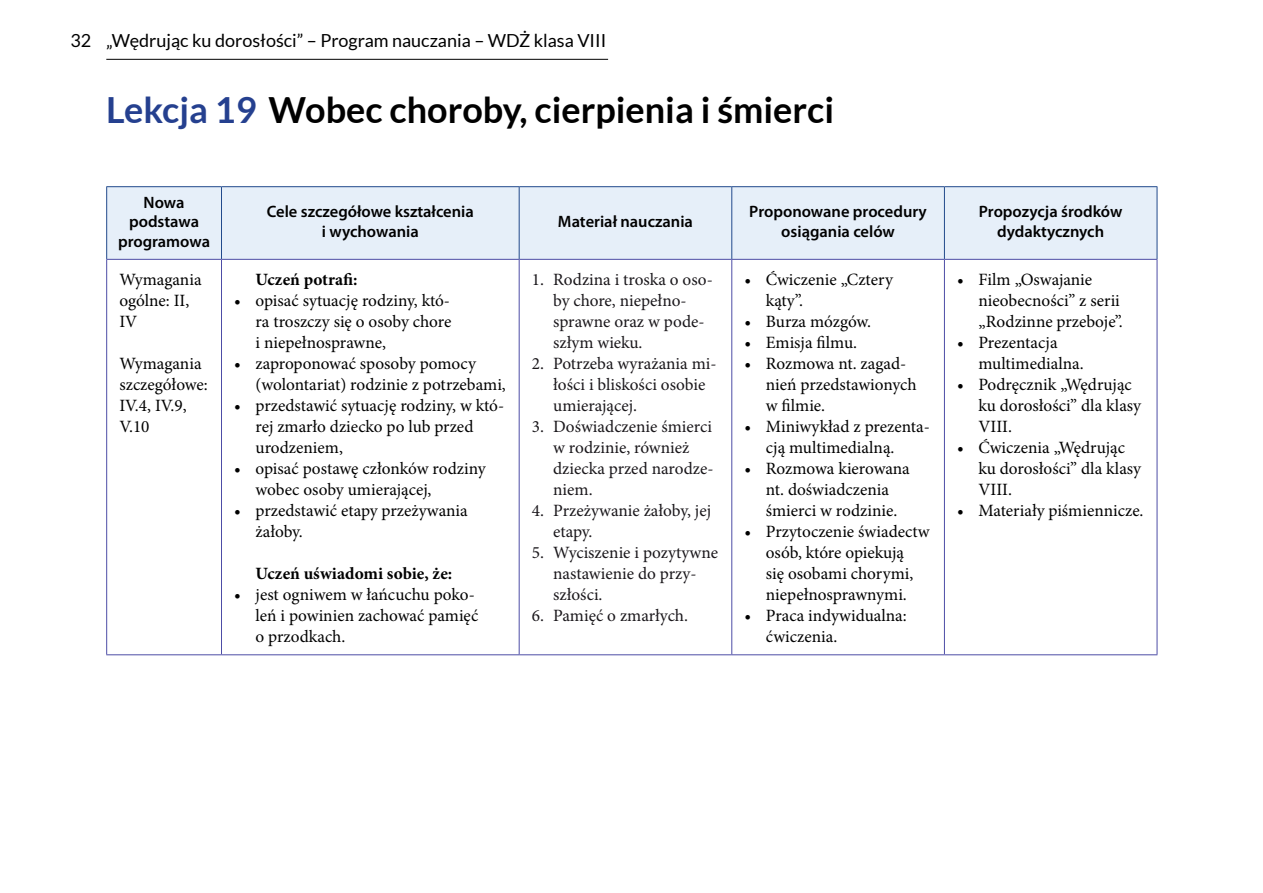
<style>
.page{position:relative;width:1263px;height:893px;background:#fff}
.page>*{position:absolute;margin:0;border:0;box-sizing:border-box;transform-origin:0 0}
.t1{font:700 36px "Lato";color:#000}
.t2{font:18px "Lato";color:#000}
.t3{font:17.25px/21px "Minion Pro";color:#000}
.t4{font:17.25px/21px "Minion Pro";color:#1a171b}
.t5{font:700 17.25px "Minion Pro";color:#000}
.t6{font:600 16.5px/19.5px "Myriad Pro";color:#000;text-align:center}
.s1{color:#25408f}
</style>
<div class="page">
<hr style="left:106px;top:59px;width:502px;height:1px;background:#000">
<div style="left:107px;top:187px;width:1050px;height:72px;background:#e6eff9"></div>
<hr style="left:221px;top:187px;width:1px;height:72px;background:#224a8c">
<hr style="left:519px;top:187px;width:1px;height:72px;background:#224a8c">
<hr style="left:731px;top:187px;width:1px;height:72px;background:#224a8c">
<hr style="left:944px;top:187px;width:1px;height:72px;background:#224a8c">
<hr style="left:221px;top:260px;width:1px;height:394px;background:#4d4da6">
<hr style="left:519px;top:260px;width:1px;height:394px;background:#4d4da6">
<hr style="left:731px;top:260px;width:1px;height:394px;background:#4d4da6">
<hr style="left:944px;top:260px;width:1px;height:394px;background:#4d4da6">
<hr style="left:106px;top:186px;width:115px;height:1px;background:#224a8c">
<hr style="left:106px;top:187px;width:1px;height:72px;background:#224a8c">
<hr style="left:221px;top:186px;width:298px;height:1px;background:#224a8c">
<hr style="left:519px;top:186px;width:213px;height:1px;background:#224a8c">
<hr style="left:732px;top:186px;width:212px;height:1px;background:#224a8c">
<hr style="left:944px;top:186px;width:213px;height:1px;background:#224a8c">
<hr style="left:1157px;top:187px;width:1px;height:72px;background:#224a8c">
<hr style="left:106px;top:259px;width:115px;height:1px;background:#4d4da6">
<hr style="left:106px;top:260px;width:1px;height:394px;background:#4d4da6">
<hr style="left:221px;top:259px;width:298px;height:1px;background:#4d4da6">
<hr style="left:519px;top:259px;width:213px;height:1px;background:#4d4da6">
<hr style="left:732px;top:259px;width:212px;height:1px;background:#4d4da6">
<hr style="left:944px;top:259px;width:213px;height:1px;background:#4d4da6">
<hr style="left:1157px;top:260px;width:1px;height:394px;background:#4d4da6">
<hr style="left:106px;top:654px;width:115px;height:1px;background:#4d4da6">
<hr style="left:221px;top:654px;width:298px;height:1px;background:#4d4da6">
<hr style="left:519px;top:654px;width:213px;height:1px;background:#4d4da6">
<hr style="left:732px;top:654px;width:212px;height:1px;background:#4d4da6">
<hr style="left:944px;top:654px;width:213px;height:1px;background:#4d4da6">
<p class="t2" style="left:71px;top:31px;width:537px">32 „Wędrując ku dorosłości” – Program nauczania – WDŻ klasa VIII</p>
<h1 class="t1" style="left:106px;top:89px;width:729px"><span class="s1">Lekcja 19</span> Wobec choroby, cierpienia i śmierci</h1>
<p class="t6" style="left:118px;top:192px;width:93px">Nowa podstawa programowa</p>
<p class="t6" style="left:267px;top:202px;width:209px">Cele szczegółowe kształcenia i wychowania</p>
<p class="t6" style="left:558px;top:211px;width:136px">Materiał nauczania</p>
<p class="t6" style="left:749px;top:202px;width:179px">Proponowane procedury osiągania celów</p>
<p class="t6" style="left:979px;top:202px;width:145px">Propozycja środków dydaktycznych</p>
<p class="t3" style="left:119px;top:269px;width:84px">Wymagania ogólne: II,<br>IV</p>
<p class="t3" style="left:119px;top:353px;width:90px">Wymagania szczegółowe:<br>IV.4, IV.9,<br>V.10</p>
<p class="t3" style="left:766px;top:269px;width:129px;text-indent:-21px">• Ćwiczenie „Cztery kąty”.</p>
<p class="t3" style="left:744px;top:311px;width:128px">• Burza mózgów.</p>
<p class="t3" style="left:744px;top:332px;width:114px">• Emisja filmu.</p>
<p class="t3" style="left:766px;top:353px;width:152px;text-indent:-21px">• Rozmowa nt. zagad&shy;nień przedstawionych w filmie.</p>
<p class="t3" style="left:766px;top:416px;width:166px;text-indent:-21px">• Miniwykład z prezenta&shy;cją multimedialną.</p>
<p class="t3" style="left:744px;top:458px;width:167px;text-align:center">• Rozmowa kierowana nt. doświadczenia śmierci w rodzinie.</p>
<p class="t3" style="left:744px;top:521px;width:187px;text-align:center">• Przytoczenie świadectw osób, które opiekują<br>się osobami chorymi, niepełnosprawnymi.</p>
<p class="t3" style="left:766px;top:605px;width:142px;text-indent:-21px">• Praca indywidualna: ćwiczenia.</p>
<p class="t3" style="left:978px;top:269px;width:146px;text-indent:-21px">• Film „Oswajanie nieobecności” z serii „Rodzinne przeboje”.</p>
<p class="t3" style="left:978px;top:332px;width:107px;text-indent:-21px">• Prezentacja multimedialna.</p>
<p class="t3" style="left:978px;top:374px;width:164px;text-indent:-21px">• Podręcznik „Wędrując ku dorosłości” dla klasy<br>VIII.</p>
<p class="t3" style="left:978px;top:437px;width:164px;text-indent:-21px">• Ćwiczenia „Wędrując ku dorosłości” dla klasy<br>VIII.</p>
<p class="t3" style="left:957px;top:500px;width:188px">• Materiały piśmiennicze.</p>
<p class="t4" style="left:553px;top:269px;width:161px;text-indent:-21px">1. Rodzina i troska o oso&shy;by chore, niepełno&shy;sprawne oraz w pode&shy;szłym wieku.</p>
<p class="t4" style="left:553px;top:353px;width:165px;text-indent:-21px">2. Potrzeba wyrażania mi&shy;łości i bliskości osobie umierającej.</p>
<p class="t4" style="left:553px;top:416px;width:162px;text-indent:-21px">3. Doświadczenie śmierci w rodzinie, również dziecka przed narodze&shy;niem.</p>
<p class="t4" style="left:553px;top:500px;width:160px;text-indent:-21px">4. Przeżywanie żałoby, jej etapy.</p>
<p class="t4" style="left:553px;top:542px;width:166px;text-indent:-21px">5. Wyciszenie i pozytywne nastawienie do przy&shy;szłości.</p>
<p class="t4" style="left:532px;top:605px;width:158px">6. Pamięć o zmarłych.</p>
<p class="t5" style="left:255px;top:267px;width:103px">Uczeń potrafi:</p>
<p class="t3" style="left:255px;top:290px;width:197px;text-align:justify;text-indent:-21px">• opisać sytuację rodziny, któ&shy;ra troszczy się o osoby chore i niepełnosprawne,</p>
<p class="t3" style="left:255px;top:353px;width:252px;text-indent:-21px">• zaproponować sposoby pomocy (wolontariat) rodzinie z potrzebami,</p>
<p class="t3" style="left:255px;top:395px;width:250px;text-indent:-21px">• przedstawić sytuację rodziny, w któ&shy;rej zmarło dziecko po lub przed urodzeniem,</p>
<p class="t3" style="left:255px;top:458px;width:232px;text-indent:-21px">• opisać postawę członków rodziny wobec osoby umierającej,</p>
<p class="t3" style="left:255px;top:500px;width:214px;text-indent:-21px">• przedstawić etapy przeżywania żałoby.</p>
<p class="t5" style="left:255px;top:561px;width:198px">Uczeń uświadomi sobie, że:</p>
<p class="t3" style="left:255px;top:584px;width:224px;text-indent:-21px">• jest ogniwem w łańcuchu poko&shy;leń i powinien zachować pamięć o przodkach.</p>
</div>
